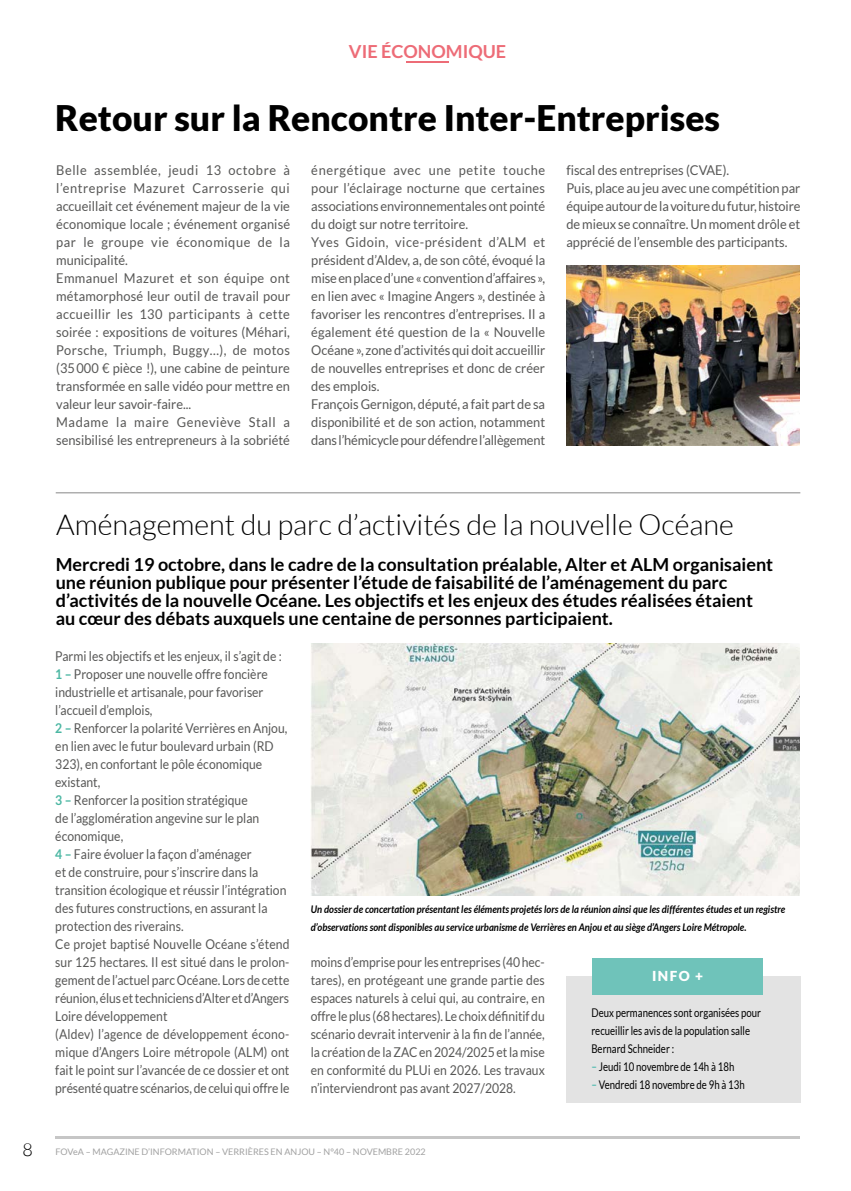
<style>
.page{position:relative;width:851px;height:1191px;background:#fff}
.page>*{position:absolute;margin:0;border:0;box-sizing:border-box;transform-origin:0 0}
.t1{font:900 35.25px "Lato";color:#000}
.t2{font:300 28.95px "Lato";color:#000}
.t3{font:700 18px/18px "Lato";color:#000}
.t4{font:700 18px "Lato";color:#ed6c77}
.t5{font:900 13.8px "Lato";color:#fff}
.t6{font:13.5px/18px "Lato";color:#575756;scale:.95 1}
.t7{font:13.5px/18px "Lato";color:#575756;scale:.9 1}
.t8{font:12px/18px "Lato";color:#000;scale:.8 1}
.t9{font:italic 700 10.5px/18px "Lato";color:#000;scale:.9 1}
.t10{font:9px "Lato";color:#a1a1a1}
.s1{font-weight:700;color:#4cb7a3}
.s2{font-weight:900;color:#6fc3ba}
.s3{font-weight:300;font-size:18px;color:#000}
</style>
<div class="page">
<hr style="left:55px;top:1135px;width:744px;height:3px;background:#c6c6c6">
<hr style="left:406px;top:61px;width:43px;height:2px;background:#ed6c77">
<hr style="left:56px;top:492px;width:744px;height:1px;background:#878787">
<img style="left:566px;top:265px;width:233px;height:180px">
<img style="left:311px;top:643px;width:488px;height:252px">
<div style="left:566px;top:976px;width:234px;height:126px;background:#e3e3e3"></div>
<div style="left:592px;top:958px;width:170px;height:36px;background:#6fc3ba"></div>
<h3 class="t4" style="left:349px;top:41px;width:159px">VIE ÉCONOMIQUE</h3>
<h1 class="t1" style="left:55px;top:98px;width:666px">Retour sur la Rencontre Inter-Entreprises</h1>
<p class="t6" style="left:56px;top:161px;width:248px">Belle assemblée, jeudi 13 octobre à l’entreprise Mazuret Carrosserie qui accueillait cet événement majeur de la vie économique locale ; événement organisé par le groupe vie économique de la municipalité.<br>Emmanuel Mazuret et son équipe ont métamorphosé leur outil de travail pour accueillir les 130 participants à cette soirée : expositions de voitures (Méhari, Porsche, Triumph, Buggy…), de motos (35000 € pièce !), une cabine de peinture transformée en salle vidéo pour mettre en valeur leur savoir-faire...<br>Madame la maire Geneviève Stall a sensibilisé les entrepreneurs à la sobriété</p>
<p class="t6" style="left:311px;top:161px;width:248px">énergétique avec une petite touche pour l’éclairage nocturne que certaines associations environnementales ont pointé du doigt sur notre territoire.<br>Yves Gidoin, vice-président d’ALM et président d’Aldev, a, de son côté, évoqué la mise en place d’une « convention d’affaires », en lien avec « Imagine Angers », destinée à favoriser les rencontres d’entreprises. Il a également été question de la « Nouvelle Océane », zone d’activités qui doit accueillir de nouvelles entreprises et donc de créer des emplois.<br>François Gernigon, député, a fait part de sa disponibilité et de son action, notamment dans l’hémicycle pour défendre l’allègement</p>
<p class="t6" style="left:566px;top:161px;width:248px">fiscal des entreprises (CVAE).<br>Puis, place au jeu avec une compétition par équipe autour de la voiture du futur, histoire de mieux se connaître. Un moment drôle et apprécié de l’ensemble des participants.</p>
<h2 class="t2" style="left:56px;top:509px;width:679px">Aménagement du parc d’activités de la nouvelle Océane</h2>
<p class="t3" style="left:56px;top:555px;width:718px">Mercredi 19 octobre, dans le cadre de la consultation préalable, Alter et ALM organisaient une réunion publique pour présenter l’étude de faisabilité de l’aménagement du parc d’activités de la nouvelle Océane. Les objectifs et les enjeux des études réalisées étaient au cœur des débats auxquels une centaine de personnes participaient.</p>
<p class="t7" style="left:55px;top:647px;width:262px">Parmi les objectifs et les enjeux, il s’agit de :<br><span class="s1">1 –</span> Proposer une nouvelle offre foncière industrielle et artisanale, pour favoriser l’accueil d’emplois,<br><span class="s1">2 –</span> Renforcer la polarité Verrières en Anjou, en lien avec le futur boulevard urbain (RD 323), en confortant le pôle économique existant,<br><span class="s1">3 –</span> Renforcer la position stratégique<br>de l’agglomération angevine sur le plan économique,<br><span class="s1">4 –</span> Faire évoluer la façon d’aménager<br>et de construire, pour s’inscrire dans la transition écologique et réussir l’intégration des futures constructions, en assurant la protection des riverains.<br>Ce projet baptisé Nouvelle Océane s’étend sur 125 hectares. Il est situé dans le prolon&shy;gement de l’actuel parc Océane. Lors de cette réunion, élus et techniciens d’Alter et d’Angers Loire développement<br>(Aldev) l’agence de développement écono&shy;mique d’Angers Loire métropole (ALM) ont fait le point sur l’avancée de ce dossier et ont présenté quatre scénarios, de celui qui offre le</p>
<p class="t9" style="left:311px;top:900px;width:528px">Un dossier de concertation présentant les éléments projetés lors de la réunion ainsi que les différentes études et un registre d’observations sont disponibles au service urbanisme de Verrières en Anjou et au siège d’Angers Loire Métropole.</p>
<p class="t5" style="left:652px;top:968px;width:52px">INFO +</p>
<p class="t8" style="left:591px;top:1003px;width:214px">Deux permanences sont organisées pour recueillir les avis de la population salle<br>Bernard Schneider :</p>
<p class="t8" style="left:591px;top:1057px;width:180px"><span class="s2">–</span> Jeudi 10 novembre de 14h à 18h</p>
<p class="t8" style="left:591px;top:1075px;width:193px"><span class="s2">–</span> Vendredi 18 novembre de 9h à 13h</p>
<p class="t7" style="left:310px;top:953px;width:262px;text-align:justify">moins d’emprise pour les entreprises (40 hec&shy;tares), en protégeant une grande partie des espaces naturels à celui qui, au contraire, en offre le plus (68 hectares). Le choix définitif du scénario devrait intervenir à la fin de l’année, la création de la ZAC en 2024/2025 et la mise en conformité du PLUi en 2026. Les travaux n’interviendront pas avant 2027/2028.</p>
<p class="t10" style="left:23px;top:1147px;width:404px"><span class="s3">8</span> FOVeA – MAGAZINE D’INFORMATION – VERRIÈRES EN ANJOU – N°40 – NOVEMBRE 2022</p>
</div>
